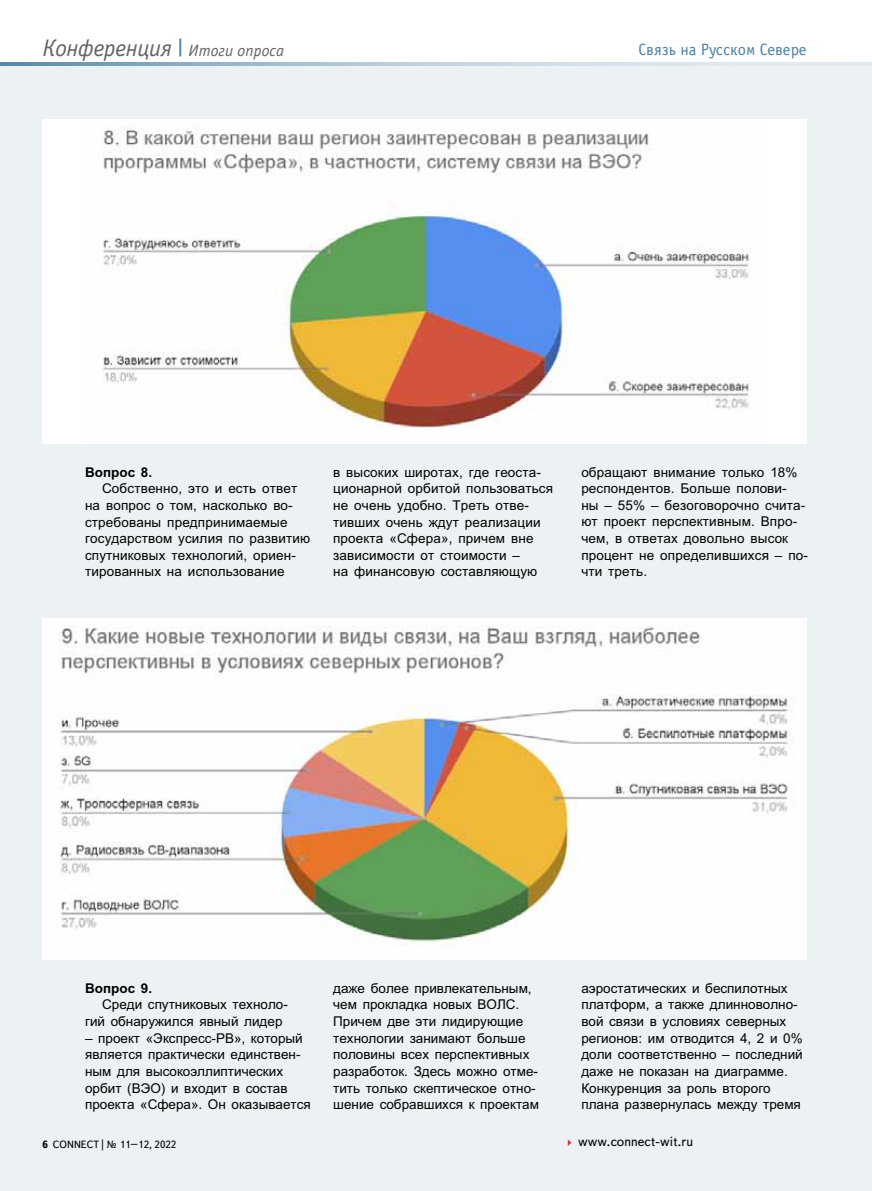
<style>
.page{position:relative;width:872px;height:1191px;background:#fff}
.page>*{position:absolute;margin:0;border:0;box-sizing:border-box;transform-origin:0 0}
.t1{font:italic 24px "Officina Sans Book C";letter-spacing:-.015em;color:#636466}
.t2{font:16.5px "Officina Sans C";color:#4b80a0}
.t3{font:13.5px/16.6px "Arialz";color:#000}
.t4{font:13.5px "Text Book C";color:#000}
.t5{font:700 13.5px "Arialz";color:#000}
.t6{font:10.5px "Text Book C";color:#000}
.s1{font-size:16.5px}
.s2{font-weight:700}
.s3{color:#ed1d24}
</style>
<div class="page">
<div style="left:0;top:63px;width:872px;height:1128px;background:#ecf1f4"></div>
<svg style="left:0;top:63px;width:736px;height:2px"></svg>
<div style="left:43px;top:119px;width:763px;height:324px;background:#fff"></div>
<img style="left:102px;top:128px;width:649px;height:300px">
<img style="left:43px;top:619px;width:763px;height:340px">
<h1 class="t1" style="left:43px;top:35px;width:243px">Конференция <sup>|</sup> <span class="s1">Итоги опроса</span></h1>
<p class="t2" style="left:638px;top:41px;width:170px">Связь на Русском Севере</p>
<p class="t5" style="left:85px;top:463px;width:69px">Вопрос 8.</p>
<p class="t3" style="left:85px;top:480px;width:227px;text-indent:17px">Собственно, это и есть ответ на вопрос о том, насколько во&shy;стребованы предпринимаемые государством усилия по развитию спутниковых технологий, ориен&shy;тированных на использование</p>
<p class="t3" style="left:333px;top:463px;width:221px">в высоких широтах, где геоста&shy;ционарной орбитой пользоваться не очень удобно. Треть отве&shy;тивших очень ждут реализации проекта «Сфера», причем вне зависимости от стоимости –<br>на финансовую составляющую</p>
<p class="t3" style="left:581px;top:463px;width:228px">обращают внимание только 18% респондентов. Больше полови-<br>ны – 55% – безоговорочно счита&shy;ют проект перспективным. Впро&shy;чем, в ответах довольно высок процент не определившихся – по&shy;чти треть.</p>
<p class="t5" style="left:85px;top:979px;width:69px">Вопрос 9.</p>
<p class="t3" style="left:85px;top:996px;width:204px;text-indent:17px">Среди спутниковых техноло&shy;гий обнаружился явный лидер</p>
<p class="t3" style="left:85px;top:1029px;width:227px">– проект «Экспресс-РВ», который является практически единствен&shy;ным для высокоэллиптических орбит (ВЭО) и входит в состав проекта «Сфера». Он оказывается</p>
<p class="t3" style="left:333px;top:980px;width:207px">даже более привлекательным, чем прокладка новых ВОЛС.<br>Причем две эти лидирующие технологии занимают больше половины всех перспективных разработок. Здесь можно отме&shy;тить только скептическое отно&shy;шение собравшихся к проектам</p>
<p class="t3" style="left:581px;top:979px;width:223px">аэростатических и беспилотных платформ, а также длинноволно&shy;вой связи в условиях северных регионов: им отводится 4, 2 и 0% доли соответственно – последний даже не показан на диаграмме.<br>Конкуренция за роль второго плана развернулась между тремя</p>
<p class="t6" style="left:43px;top:1138px;width:135px"><span class="s2">6</span> CONNECT | № 11–12, 2022</p>
<p class="t4" style="left:564px;top:1133px;width:130px"><span class="s3">✔</span> www.connect-wit.ru</p>
</div>
